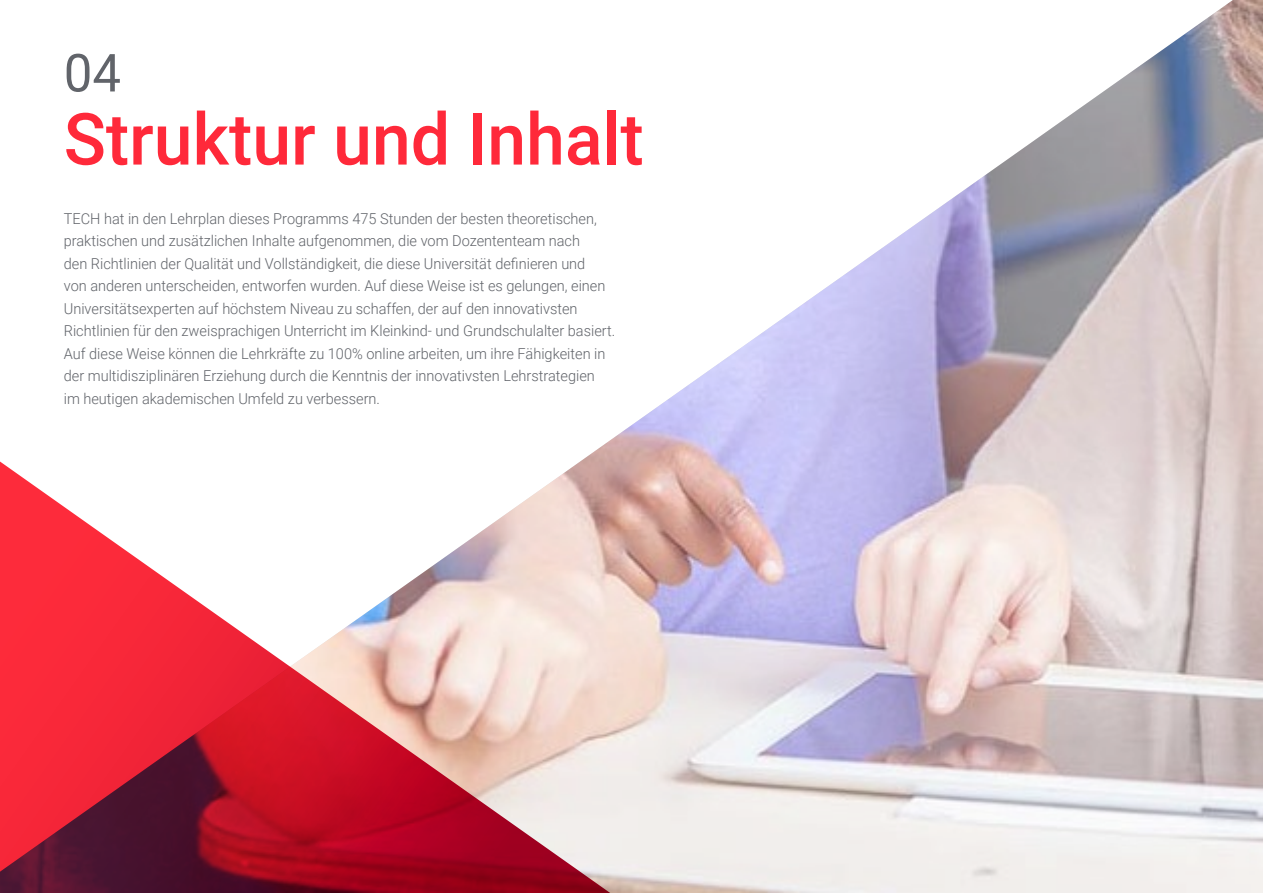
<style>
.page{position:relative;width:1263px;height:893px;background:#fff}
.page>*{position:absolute;margin:0;border:0;box-sizing:border-box;transform-origin:0 0}
.t1{font:500 72px "Roboto";color:#ff293a}
.t2{font:52.5px "Roboto";color:#61646a}
.t3{font:300 15px/22.5px "Roboto";color:#61646a}
</style>
<div class="page">
<img style="left:602px;top:0;width:661px;height:893px">
<svg style="left:0;top:446px;width:640px;height:447px"></svg>
<h2 class="t2" style="left:64px;top:36px;width:59px">04</h2>
<h1 class="t1" style="left:64px;top:89px;width:581px">Struktur und Inhalt</h1>
<p class="t3" style="left:64px;top:207px;width:553px">TECH hat in den Lehrplan dieses Programms 475 Stunden der besten theoretischen, praktischen und zusätzlichen Inhalte aufgenommen, die vom Dozententeam nach<br>den Richtlinien der Qualität und Vollständigkeit, die diese Universität definieren und<br>von anderen unterscheiden, entworfen wurden. Auf diese Weise ist es gelungen, einen Universitätsexperten auf höchstem Niveau zu schaffen, der auf den innovativsten Richtlinien für den zweisprachigen Unterricht im Kleinkind- und Grundschulalter basiert.<br>Auf diese Weise können die Lehrkräfte zu 100% online arbeiten, um ihre Fähigkeiten in der multidisziplinären Erziehung durch die Kenntnis der innovativsten Lehrstrategien<br>im heutigen akademischen Umfeld zu verbessern.</p>
</div>
